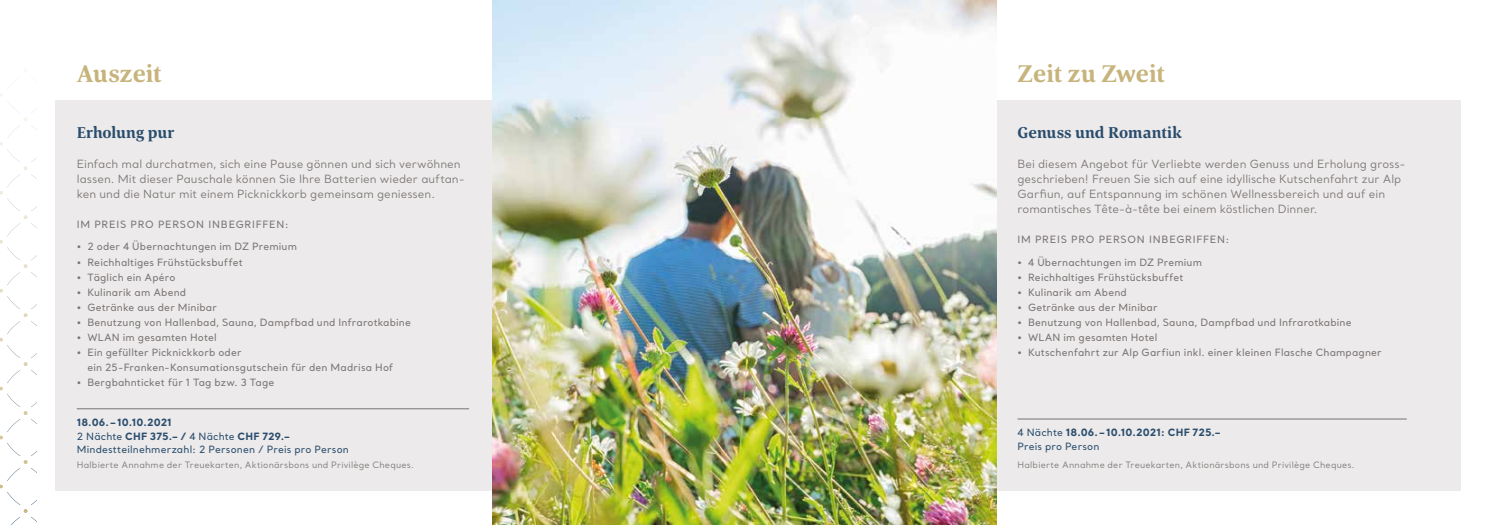
<style>
.page{position:relative;width:1489px;height:525px;background:#fff}
.page>*{position:absolute;margin:0;border:0;box-sizing:border-box;transform-origin:0 0}
.t1{font:700 25px "Corda";color:#c7b47c}
.t2{font:700 16.25px "Corda";color:#2a4d6d}
.t3{font:11.25px/15px "Santral";color:#7a7474}
.t4{font:500 10px/15px "Santral";letter-spacing:.015em;color:#7a7474}
.t5{font:500 10px/13.8px "Santral";letter-spacing:.015em;color:#2a4d6d}
.t6{font:500 10px "Santral";letter-spacing:.07em;color:#7a7474}
.t7{font:700 10px/13.8px "Santral";letter-spacing:.01em;color:#2a4d6d}
.t8{font:8.75px "Santral";letter-spacing:.02em;color:#7a7474}
.s1{font-weight:700}
.s2{font-weight:500}
</style>
<div class="page">
<div style="left:55px;top:100px;width:546px;height:390px;background:#eceaea"></div>
<div style="left:914px;top:100px;width:546px;height:390px;background:#eceaea"></div>
<img style="left:492px;top:0;width:504px;height:524px">
<hr style="left:77px;top:408px;width:392px;height:1px;background:#7a7474">
<hr style="left:1017px;top:418px;width:389px;height:1px;background:#7a7474">
<svg style="left:0;top:69px;width:36px;height:455px"></svg>
<h1 class="t1" style="left:77px;top:57px;width:86px">Auszeit</h1>
<h1 class="t1" style="left:1017px;top:57px;width:149px">Zeit zu Zweit</h1>
<h2 class="t2" style="left:77px;top:122px;width:99px">Erholung pur</h2>
<p class="t3" style="left:77px;top:156px;width:389px">Einfach mal durchatmen, sich eine Pause gönnen und sich verwöhnen lassen. Mit dieser Pauschale können Sie Ihre Batterien wieder auftan&shy;ken und die Natur mit einem Picknickkorb gemeinsam geniessen.</p>
<p class="t6" style="left:77px;top:218px;width:214px">IM PREIS PRO PERSON INBEGRIFFEN:</p>
<p class="t4" style="left:77px;top:239px;width:222px">• 2 oder 4 Übernachtungen im DZ Premium</p>
<p class="t4" style="left:77px;top:254px;width:167px">• Reichhaltiges Frühstücksbuffet</p>
<p class="t4" style="left:77px;top:269px;width:100px">• Täglich ein Apéro</p>
<p class="t4" style="left:77px;top:284px;width:111px">• Kulinarik am Abend</p>
<p class="t4" style="left:77px;top:299px;width:142px">• Getränke aus der Minibar</p>
<p class="t4" style="left:77px;top:314px;width:336px">• Benutzung von Hallenbad, Sauna, Dampfbad und Infrarotkabine</p>
<p class="t4" style="left:77px;top:329px;width:141px">• WLAN im gesamten Hotel</p>
<p class="t4" style="left:87px;top:344px;width:307px;text-indent:-11px">• Ein gefüllter Picknickkorb oder<br>ein 25-Franken-Konsumationsgutschein für den Madrisa Hof</p>
<p class="t4" style="left:77px;top:374px;width:199px">• Bergbahnticket für 1 Tag bzw. 3 Tage</p>
<p class="t5" style="left:77px;top:415px;width:273px"><span class="s1">18.06.–10.10.2021<br></span>2 Nächte <span class="s1">CHF 375.– /</span> 4 Nächte <span class="s1">CHF 729.–<br></span>Mindestteilnehmerzahl: 2 Personen / Preis pro Person</p>
<p class="t8" style="left:77px;top:459px;width:338px">Halbierte Annahme der Treuekarten, Aktionärsbons und Privilège Cheques.</p>
<h2 class="t2" style="left:1017px;top:122px;width:166px">Genuss und Romantik</h2>
<p class="t3" style="left:1017px;top:156px;width:389px">Bei diesem Angebot für Verliebte werden Genuss und Erholung gross&shy;geschrieben! Freuen Sie sich auf eine idyllische Kutschenfahrt zur Alp Garfiun, auf Entspannung im schönen Wellnessbereich und auf ein romantisches Tête-à-tête bei einem köstlichen Dinner.</p>
<p class="t6" style="left:1017px;top:233px;width:214px">IM PREIS PRO PERSON INBEGRIFFEN:</p>
<p class="t4" style="left:1017px;top:254px;width:186px">• 4 Übernachtungen im DZ Premium</p>
<p class="t4" style="left:1017px;top:269px;width:167px">• Reichhaltiges Frühstücksbuffet</p>
<p class="t4" style="left:1017px;top:284px;width:111px">• Kulinarik am Abend</p>
<p class="t4" style="left:1017px;top:299px;width:142px">• Getränke aus der Minibar</p>
<p class="t4" style="left:1017px;top:314px;width:336px">• Benutzung von Hallenbad, Sauna, Dampfbad und Infrarotkabine</p>
<p class="t4" style="left:1017px;top:329px;width:141px">• WLAN im gesamten Hotel</p>
<p class="t4" style="left:1017px;top:344px;width:366px">• Kutschenfahrt zur Alp Garfiun inkl. einer kleinen Flasche Champagner</p>
<p class="t7" style="left:1017px;top:425px;width:205px"><span class="s2">4 Nächte</span> 18.06.–10.10.2021: CHF 725.–<br><span class="s2">Preis pro Person</span></p>
<p class="t8" style="left:1017px;top:459px;width:338px">Halbierte Annahme der Treuekarten, Aktionärsbons und Privilège Cheques.</p>
</div>
